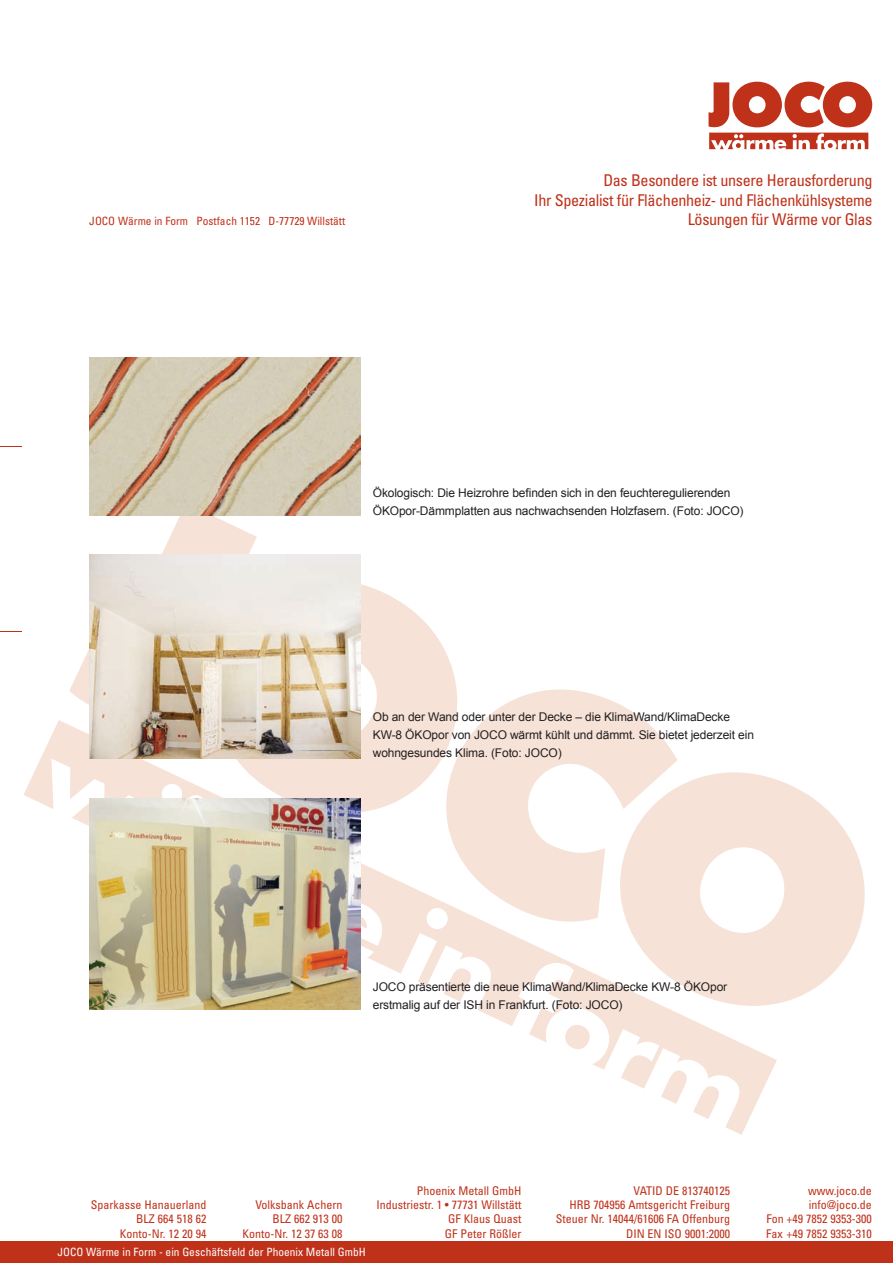
<style>
.page{position:relative;width:893px;height:1263px;background:#fff}
.page>*{position:absolute;margin:0;border:0;box-sizing:border-box;transform-origin:0 0}
.t1{font:condensed 16.2px/19.5px "Univers";letter-spacing:-.02em;color:#c0311a;text-align:right}
.t2{font:12px/18px "Arial";letter-spacing:-.01em;color:#231f20}
.t3{font:condensed 12px/14.4px "Univers";color:#c0311a;text-align:right}
.t4{font:condensed 11.4px "Univers";color:#fff}
.t5{font:condensed 11.4px "Univers";color:#c0311a}
</style>
<div class="page">
<div style="left:0;top:1242px;width:893px;height:21px;background:#c0311a"></div>
<svg style="left:708px;top:82px;width:164px;height:67px"></svg>
<svg style="left:0;top:446px;width:21px;height:1px"></svg>
<svg style="left:0;top:631px;width:21px;height:1px"></svg>
<svg style="left:360px;top:579px;width:97px;height:141px;fill:#f6e2d7"></svg>
<svg style="left:777px;top:780px;width:88px;height:224px;fill:#f6e2d7"></svg>
<svg style="left:429px;top:689px;width:215px;height:31px;fill:#f6e2d7"></svg>
<svg style="left:69px;top:515px;width:188px;height:190px"></svg>
<svg style="left:23px;top:720px;width:754px;height:415px"></svg>
<svg style="left:661px;top:1070px;width:61px;height:49px"></svg>
<svg style="left:360px;top:915px;width:8px;height:13px"></svg>
<img style="left:89px;top:357px;width:271px;height:158px">
<img style="left:89px;top:555px;width:271px;height:203px">
<img style="left:89px;top:798px;width:271px;height:211px">
<p class="t5" style="left:89px;top:214px;width:257px">JOCO Wärme in Form Postfach 1152 D-77729 Willstätt</p>
<h1 class="t1" style="left:534px;top:171px;width:340px">Das Besondere ist unsere Herausforderung<br>Ihr Spezialist für Flächenheiz- und Flächenkühlsysteme<br>Lösungen für Wärme vor Glas</h1>
<p class="t2" style="left:373px;top:484px;width:372px">Ökologisch: Die Heizrohre befinden sich in den feuchteregulierenden<br>ÖKOpor-Dämmplatten aus nachwachsenden Holzfasern. (Foto: JOCO)</p>
<p class="t2" style="left:373px;top:708px;width:383px">Ob an der Wand oder unter der Decke – die KlimaWand/KlimaDecke<br>KW-8 ÖKOpor von JOCO wärmt kühlt und dämmt. Sie bietet jederzeit ein wohngesundes Klima. (Foto: JOCO)</p>
<p class="t2" style="left:373px;top:978px;width:356px">JOCO präsentierte die neue KlimaWand/KlimaDecke KW-8 ÖKOpor erstmalig auf der ISH in Frankfurt. (Foto: JOCO)</p>
<p class="t3" style="left:91px;top:1197px;width:117px">Sparkasse Hanauerland<br>BLZ 664 518 62<br>Konto-Nr. 12 20 94</p>
<p class="t3" style="left:242px;top:1197px;width:102px">Volksbank Achern<br>BLZ 662 913 00<br>Konto-Nr. 12 37 63 08</p>
<p class="t4" style="left:57px;top:1245px;width:310px">JOCO Wärme in Form - ein Geschäftsfeld der Phoenix Metall GmbH</p>
<p class="t3" style="left:377px;top:1183px;width:146px">Phoenix Metall GmbH<br>Industriestr. 1 • 77731 Willstätt<br>GF Klaus Quast<br>GF Peter Rößler</p>
<p class="t3" style="left:556px;top:1183px;width:176px">VATID DE 813740125<br>HRB 704956 Amtsgericht Freiburg<br>Steuer Nr. 14044/61606 FA Offenburg<br>DIN EN ISO 9001:2000</p>
<p class="t3" style="left:766px;top:1183px;width:107px">www.joco.de info@joco.de<br>Fon +49 7852 9353-300<br>Fax +49 7852 9353-310</p>
</div>
